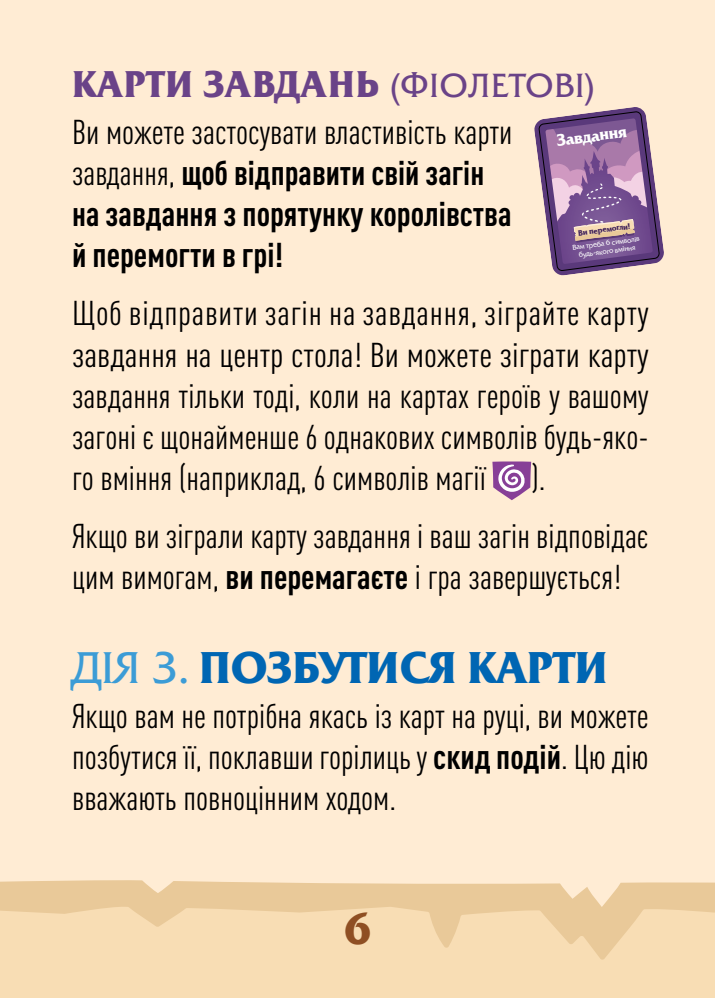
<style>
.page{position:relative;width:715px;height:998px;background:#fff}
.page>*{position:absolute;margin:0;border:0;box-sizing:border-box;transform-origin:0 0}
.t1{font:700 44px "Friz Quadrata";letter-spacing:.005em;color:#0066b3}
.t2{font:700 44px "Friz Quadrata";color:#8f4f23}
.t3{font:700 36.8px "Friz Quadrata";letter-spacing:.03em;color:#6a4388}
.t4{font:condensed 34px/41.2px "DIN Pro";color:#000;text-align:justify;scale:1.04 1}
.t5{font:condensed 34px/41.2px "DIN Pro";color:#000}
.t6{font:700 condensed 34px/41.2px "DIN Pro";color:#000}
.t7{font:700 16.4px "Friz Quadrata";color:#fff}
.t8{font:700 8px "Friz Quadrata";color:#41235a}
.t9{font:7.2px/8.4px "Friz Quadrata C";color:#fff;text-align:center}
.s1{font-family:"Friz Quadrata C";font-weight:400;font-size:33.2px}
.s2{font-weight:400}
.s3{font-weight:700}
.s4{font-family:"Friz Quadrata C";font-weight:400;color:#3c9cd6}
</style>
<div class="page">
<div style="left:0;top:0;width:714px;height:998px;background:#ffecd4"></div>
<svg style="left:492px;top:461px;width:39px;height:39px"></svg>
<svg style="left:534px;top:107px;width:130px;height:169px"></svg>
<svg style="left:0;top:880px;width:714px;height:26px;background:#eccda1"></svg>
<svg style="left:0;top:906px;width:714px;height:92px;background:#f6dab1"></svg>
<p class="t3" style="left:72px;top:64px;width:525px">КАРТИ ЗАВДАНЬ <span class="s1">(ФІОЛЕТОВІ)</span></p>
<p class="t6" style="left:72px;top:108px;width:442px"><span class="s2">Ви можете застосувати властивість карти завдання,</span> щоб відправити свій загін на завдання з порятунку королівства й перемогти в грі!</p>
<p class="t4" style="left:72px;top:290px;width:555px">Щоб відправити загін на завдання, зіграйте карту завдання на центр стола! Ви можете зіграти карту завдання тільки тоді, коли на картах героїв у вашому загоні є щонайменше 6 однакових символів будь-яко&shy;го вміння (наприклад, 6 символів магії</p>
<p class="t7" style="left:555px;top:132px;width:72px;rotate:-8deg">Зàвäàннÿ</p>
<p class="t8" style="left:577px;top:228px;width:54px;rotate:-7deg">Вè переìоãлè!</p>
<p class="t9" style="left:571px;top:243px;width:69px;rotate:-7deg">Вам треба 6 символів будь-якого вміння</p>
<p class="t5" style="left:72px;top:447px;width:578px;line-height:58px;text-indent:459px">).<br>Якщо ви зіграли карту завдання і ваш загін відповідає</p>
<p class="t5" style="left:72px;top:554px;width:550px">цим вимогам, <span class="s3">ви перемагаєте</span> і гра завершується!</p>
<p class="t1" style="left:72px;top:643px;width:537px"><span class="s4">ДІЯ 3.</span> ПОЗБУТИСЯ КАРТИ</p>
<p class="t5" style="left:72px;top:693px;width:578px;text-align:justify">Якщо вам не потрібна якась із карт на руці, ви можете позбутися її, поклавши горілиць у <span class="s3">скид подій</span>. Цю дію вважають повноцінним ходом.</p>
<p class="t2" style="left:343px;top:904px;width:30px">6</p>
</div>
